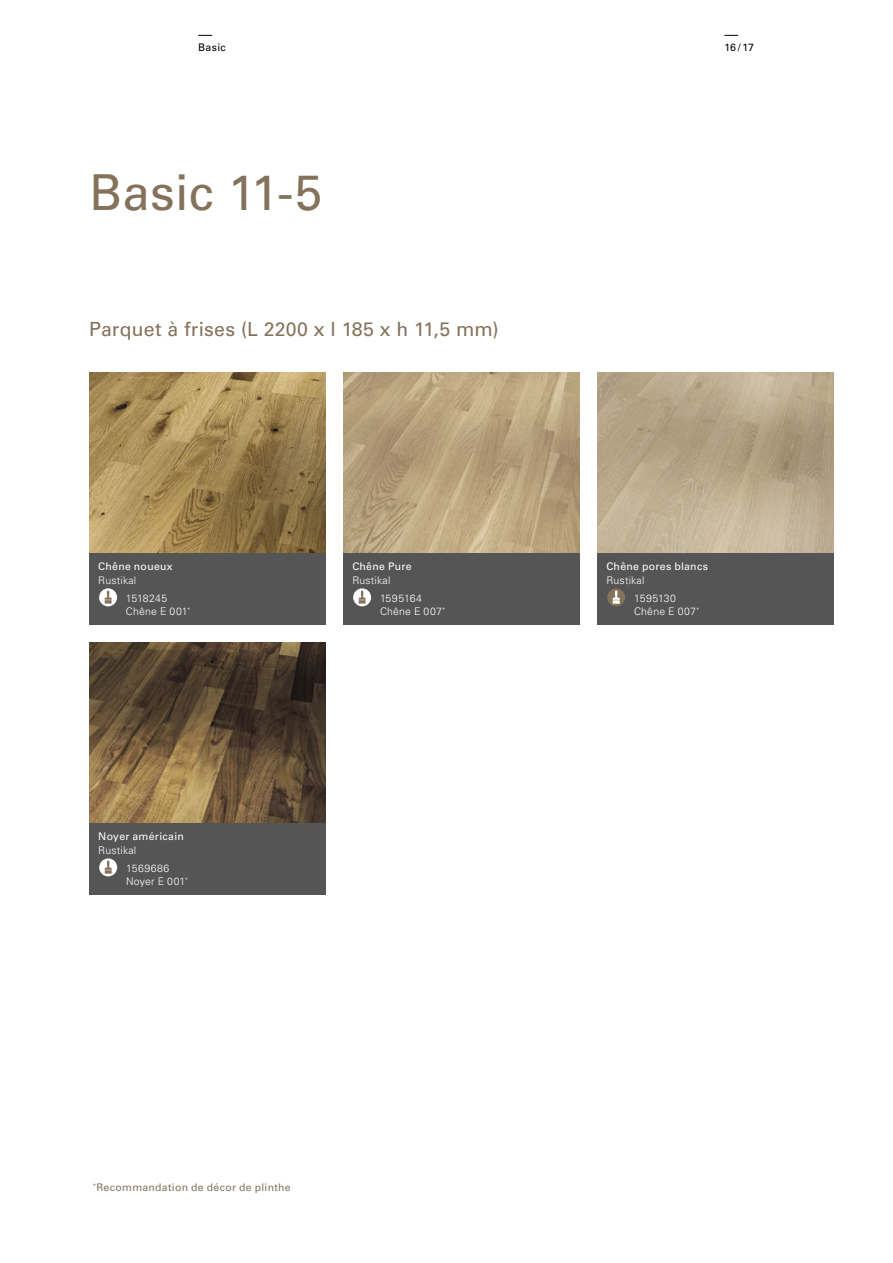
<style>
.page{position:relative;width:893px;height:1263px;background:#fff}
.page>*{position:absolute;margin:0;border:0;box-sizing:border-box;transform-origin:0 0}
.t1{font:49.5px "Univers LT Pro 55 Roman";color:#84725b}
.t2{font:19.5px "Univers LT Pro 55 Roman";letter-spacing:.01em;color:#84725b}
.t3{font:300 10.5px/13.5px "Univers LT Pro 45";letter-spacing:.015em;color:#fff}
.t4{font:10.5px "Univers LT Pro 55 Roman";letter-spacing:.025em;color:#fff}
.t5{font:10.5px "Univers LT Pro 55 Roman";letter-spacing:.025em;color:#84725b}
.t6{font:10.5px "Univers LT Pro 55 Roman";color:#000}
</style>
<div class="page">
<div style="left:343px;top:552px;width:236px;height:72px;background:#555"></div>
<div style="left:89px;top:552px;width:236px;height:72px;background:#555"></div>
<div style="left:597px;top:552px;width:236px;height:72px;background:#555"></div>
<div style="left:89px;top:822px;width:236px;height:72px;background:#555"></div>
<img style="left:343px;top:372px;width:236px;height:180px">
<img style="left:89px;top:372px;width:236px;height:180px">
<img style="left:597px;top:372px;width:236px;height:180px">
<svg style="left:607px;top:588px;width:18px;height:18px"></svg>
<div style="left:99px;top:588px;width:18px;height:18px;background:#fff;border-radius:50%"></div>
<svg style="left:105px;top:590px;width:7px;height:14px"></svg>
<div style="left:353px;top:588px;width:18px;height:18px;background:#fff;border-radius:50%"></div>
<svg style="left:359px;top:590px;width:7px;height:14px"></svg>
<img style="left:89px;top:642px;width:236px;height:180px">
<div style="left:99px;top:858px;width:18px;height:18px;background:#fff;border-radius:50%"></div>
<svg style="left:105px;top:860px;width:7px;height:14px"></svg>
<svg style="left:198px;top:35px;width:14px;height:1px"></svg>
<svg style="left:724px;top:35px;width:14px;height:1px"></svg>
<p class="t6" style="left:198px;top:41px;width:29px">Basic</p>
<p class="t6" style="left:724px;top:41px;width:31px">16 / 17</p>
<h1 class="t1" style="left:89px;top:163px;width:235px">Basic 11-5</h1>
<h2 class="t2" style="left:89px;top:318px;width:411px">Parquet à frises (L 2200 x l 185 x h 11,5 mm)</h2>
<p class="t4" style="left:98px;top:560px;width:76px">Chêne noueux</p>
<p class="t3" style="left:98px;top:573px;width:40px">Rustikal</p>
<p class="t4" style="left:352px;top:560px;width:61px">Chêne Pure</p>
<p class="t3" style="left:352px;top:573px;width:40px">Rustikal</p>
<p class="t4" style="left:606px;top:560px;width:103px">Chêne pores blancs</p>
<p class="t3" style="left:606px;top:573px;width:40px">Rustikal</p>
<p class="t3" style="left:126px;top:591px;width:66px">1518245<br>Chêne E 001<sup>*</sup></p>
<p class="t3" style="left:380px;top:591px;width:67px">1595164<br>Chêne E 007<sup>*</sup></p>
<p class="t3" style="left:634px;top:591px;width:67px">1595130<br>Chêne E 007<sup>*</sup></p>
<p class="t4" style="left:98px;top:830px;width:87px">Noyer américain</p>
<p class="t3" style="left:98px;top:843px;width:40px">Rustikal</p>
<p class="t3" style="left:126px;top:861px;width:64px">1569686<br>Noyer E 001<sup>*</sup></p>
<p class="t5" style="left:93px;top:1181px;width:199px"><sup>*</sup>Recommandation de décor de plinthe</p>
</div>
